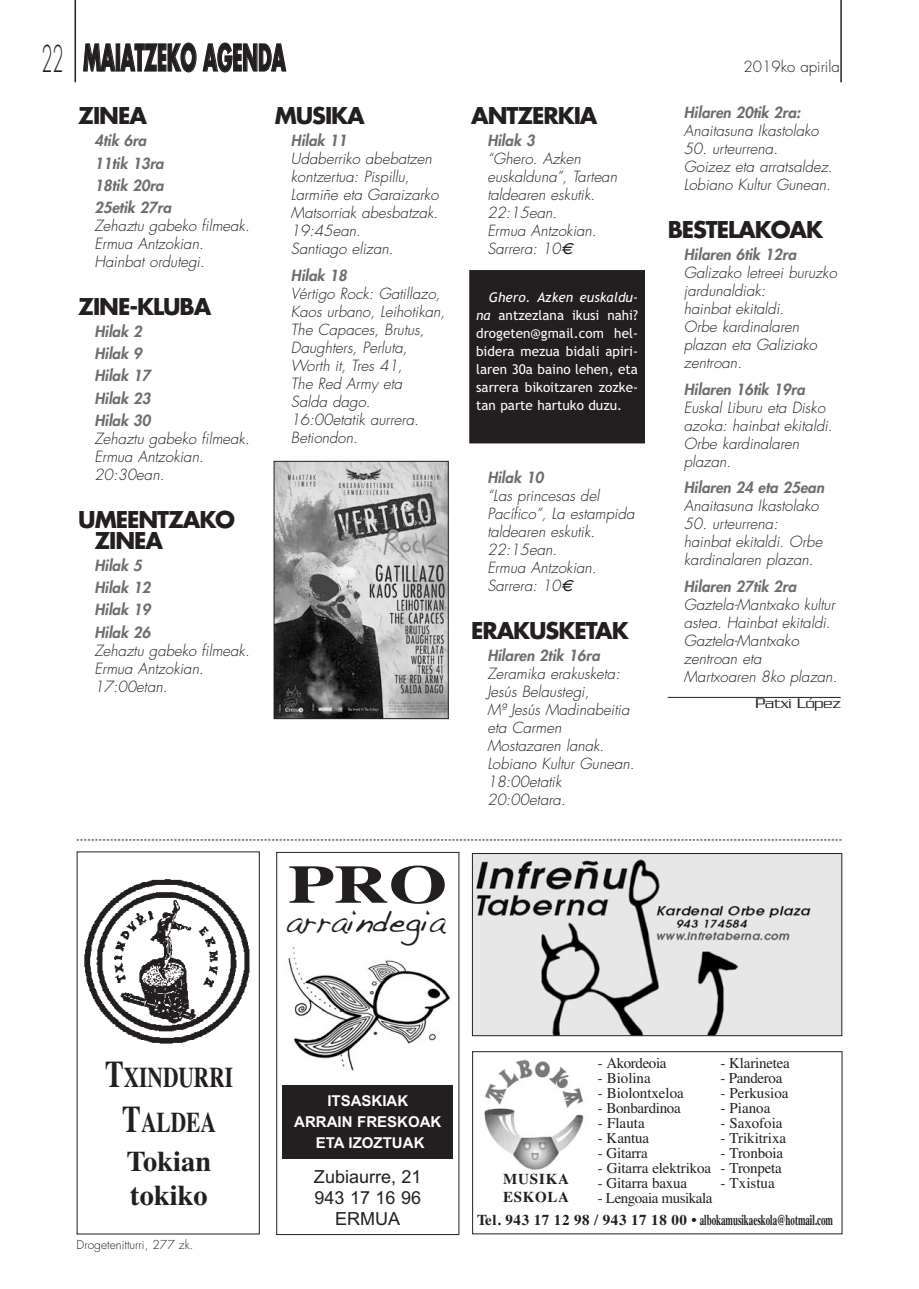
<style>
.page{position:relative;width:919px;height:1289px;background:#fff}
.page>*{position:absolute;margin:0;border:0;box-sizing:border-box;transform-origin:0 0}
.t1{font:700 53.85px "Times";color:#231f20;scale:1.4 1}
.t2{font:700 36px "Futura";color:#231f20;scale:.5 1}
.t3{font:33px "Handwriting Dakota";color:#231f20}
.t4{font:700 28.5px/45px "Times";color:#231f20;text-align:center;scale:.75 1}
.t5{font:700 28.5px/34.2px "Times";color:#231f20}
.t6{font:700 22.5px/21px "Futura";letter-spacing:-.05em;color:#231f20}
.t7{font:18px/21px "Arial";color:#231f20;text-align:center}
.t8{font:italic 300 15px/18px "Futura";color:#231f20}
.t9{font:italic 800 15px/22.2px "Futura";color:#6c6d70}
.t10{font:15px "Times";letter-spacing:-.01em;color:#231f20}
.t11{font:700 15px "Times";letter-spacing:-.005em;color:#231f20}
.t12{font:700 15px/21px "Arial";color:#fff;text-align:center}
.t13{font:15px "Times";letter-spacing:-.03em;color:#231f20}
.t14{font:300 15px "Futura";color:#231f20}
.t15{font:700 15px/18px "Times";letter-spacing:.05em;color:#231f20}
.t16{font:300 15px "Serpentine";color:#231f20}
.t17{font:13.5px/18px "Trebuchet MS";color:#fff;text-align:justify}
.t18{font:300 12px "Futura";color:#231f20}
.s1{font-weight:300}
.s2{font-family:"Euro Quartet";font-weight:400}
.s3{font-style:italic}
.s4{font-size:37.5px}
</style>
<div class="page">
<hr style="left:74px;top:1px;width:2px;height:81px;background:#231f20">
<hr style="left:840px;top:1px;width:1px;height:81px;background:#231f20">
<svg style="left:77px;top:839px;width:764px;height:1px"></svg>
<img style="left:84px;top:879px;width:166px;height:165px">
<div style="left:77px;top:851px;width:183px;height:383px;border:1px solid #231f20"></div>
<img style="left:484px;top:1059px;width:100px;height:111px">
<div style="left:472px;top:1051px;width:370px;height:183px;border:1px solid #231f20"></div>
<img style="left:288px;top:947px;width:162px;height:124px">
<div style="left:276px;top:852px;width:183px;height:382px;border:1px solid #231f20"></div>
<div style="left:283px;top:1085px;width:170px;height:74px;background:#231f20"></div>
<img style="left:474px;top:855px;width:366px;height:179px">
<div style="left:472px;top:853px;width:370px;height:183px;border:1px solid #231f20"></div>
<hr style="left:667px;top:697px;width:173px;height:1px;background:#231f20">
<img style="left:276px;top:463px;width:170px;height:254px">
<div style="left:274px;top:461px;width:174px;height:258px;border:1px solid #231f20"></div>
<div style="left:470px;top:271px;width:174px;height:171px;background:#231f20"></div>
<div style="left:469px;top:270px;width:175px;height:173px;border:1px solid #231f20"></div>
<h2 class="t2" style="left:41px;top:41px;width:490px"><span class="s1">22</span> MAIATZEKO AGENDA</h2>
<h3 class="t6" style="left:78px;top:107px;width:70px">ZINEA</h3>
<p class="t9" style="left:94px;top:130px;width:81px">4tik 6ra<br>11tik 13ra<br>18tik 20ra<br>25etik 27ra</p>
<p class="t8" style="left:94px;top:218px;width:159px">Zehaztu gabeko filmeak.<br>Ermua Antzokian.<br>Hainbat ordutegi.</p>
<h3 class="t6" style="left:78px;top:298px;width:134px">ZINE-KLUBA</h3>
<p class="t9" style="left:94px;top:321px;width:60px">Hilak 2<br>Hilak 9<br>Hilak 17<br>Hilak 23<br>Hilak 30</p>
<p class="t8" style="left:94px;top:430px;width:159px">Zehaztu gabeko filmeak.<br>Ermua Antzokian.<br>20:30ean.</p>
<h3 class="t6" style="left:94px;top:510px;width:142px;text-indent:-16px">UMEENTZAKO<br>ZINEA</h3>
<p class="t9" style="left:94px;top:554px;width:60px">Hilak 5<br>Hilak 12<br>Hilak 19<br>Hilak 26</p>
<p class="t8" style="left:94px;top:642px;width:159px">Zehaztu gabeko filmeak.<br>Ermua Antzokian.<br>17:00etan.</p>
<h3 class="t6" style="left:275px;top:107px;width:91px">MUSIKA</h3>
<p class="t9" style="left:291px;top:130px;width:60px">Hilak 11</p>
<p class="t8" style="left:291px;top:151px;width:152px">Udaberriko abebatzen kontzertua: Pispillu,<br>Larmiñe eta Garaizarko<br>Matsorriak abesbatzak.<br>19:45ean.<br>Santiago elizan.</p>
<p class="t9" style="left:291px;top:265px;width:60px">Hilak 18</p>
<p class="t8" style="left:291px;top:285px;width:158px">Vértigo Rock: Gatillazo,<br>Kaos urbano, Leihotikan,<br>The Capaces, Brutus,<br>Daughters, Perluta,<br>Worth it, Tres 41,<br>The Red Army eta<br>Salda dago.<br>16:00etatik aurrera.<br>Betiondon.</p>
<h1 class="t1" style="left:288px;top:866px;width:115px">PRO</h1>
<h3 class="t3" style="left:286px;top:910px;width:160px">arraindegia</h3>
<h3 class="t6" style="left:471px;top:107px;width:128px">ANTZERKIA</h3>
<p class="t9" style="left:487px;top:130px;width:51px">Hilak 3</p>
<p class="t8" style="left:487px;top:151px;width:134px">“Ghero. Azken euskalduna”, Tartean taldearen eskutik.<br>22:15ean.<br>Ermua Antzokian.<br>Sarrera: 10<span class="s2">¤</span></p>
<p class="t17" style="left:476px;top:289px;width:163px;text-indent:13px"><span class="s3">Ghero. Azken euskaldu&shy;na</span> antzezlana ikusi nahi? drogeten@gmail.com hel&shy;bidera mezua bidali apiri&shy;laren 30a baino lehen, eta sarrera bikoitzaren zozke&shy;tan parte hartuko duzu.</p>
<p class="t9" style="left:487px;top:467px;width:60px">Hilak 10</p>
<p class="t8" style="left:487px;top:488px;width:151px">“Las princesas del<br>Pacífico”, La estampida taldearen eskutik.<br>22:15ean.<br>Ermua Antzokian.<br>Sarrera: 10<span class="s2">¤</span></p>
<h3 class="t6" style="left:471px;top:622px;width:159px">ERAKUSKETAK</h3>
<p class="t9" style="left:487px;top:645px;width:117px">Hilaren 2tik 16ra</p>
<p class="t8" style="left:487px;top:665px;width:151px">Zeramika erakusketa:<br>Jesús Belaustegi,<br>Mª Jesús Madinabeitia eta Carmen<br>Mostazaren lanak.<br>Lobiano Kultur Gunean.<br>18:00etatik<br>20:00etara.</p>
<p class="t14" style="left:743px;top:59px;width:98px">2019ko apirila</p>
<p class="t9" style="left:683px;top:102px;width:121px">Hilaren 20tik 2ra:</p>
<p class="t8" style="left:683px;top:123px;width:139px">Anaitasuna Ikastolako</p>
<p class="t8" style="left:683px;top:141px;width:153px">50. urteurrena.<br>Goizez eta arratsaldez.<br>Lobiano Kultur Gunean.</p>
<h3 class="t6" style="left:667px;top:221px;width:157px">BESTELAKOAK</h3>
<p class="t9" style="left:683px;top:244px;width:117px">Hilaren 6tik 12ra</p>
<p class="t8" style="left:683px;top:264px;width:157px">Galizako letreei buruzko jardunaldiak:<br>hainbat ekitaldi.<br>Orbe kardinalaren plazan eta Galiziako zentroan.</p>
<p class="t9" style="left:683px;top:378px;width:125px">Hilaren 16tik 19ra</p>
<p class="t8" style="left:683px;top:399px;width:153px">Euskal Liburu eta Disko azoka: hainbat ekitaldi.<br>Orbe kardinalaren plazan.</p>
<p class="t9" style="left:683px;top:477px;width:144px">Hilaren 24 eta 25ean</p>
<p class="t8" style="left:683px;top:497px;width:139px">Anaitasuna Ikastolako</p>
<p class="t8" style="left:683px;top:515px;width:142px">50. urteurrena: hainbat ekitaldi. Orbe kardinalaren plazan.</p>
<p class="t9" style="left:683px;top:575px;width:117px">Hilaren 27tik 2ra</p>
<p class="t8" style="left:683px;top:596px;width:157px">Gaztela-Mantxako kultur astea. Hainbat ekitaldi.<br>Gaztela-Mantxako zentroan eta<br>Martxoaren 8ko plazan.</p>
<p class="t16" style="left:755px;top:698px;width:87px">Patxi López</p>
<h3 class="t4" style="left:105px;top:1057px;width:172px"><span class="s4">T</span>XINDURRI<br><span class="s4">T</span>ALDEA</h3>
<h3 class="t5" style="left:127px;top:1146px;width:86px">Tokian tokiko</h3>
<p class="t18" style="left:77px;top:1238px;width:118px">Drogetenitturri, 277 zk.</p>
<p class="t12" style="left:294px;top:1091px;width:149px">ITSASKIAK<br>ARRAIN FRESKOAK<br>ETA IZOZTUAK</p>
<p class="t7" style="left:314px;top:1168px;width:109px">Zubiaurre, 21<br>943 17 16 96<br>ERMUA</p>
<p class="t10" style="left:720px;top:1057px;width:71px">- Klarinetea</p>
<p class="t10" style="left:720px;top:1072px;width:63px">- Panderoa</p>
<p class="t10" style="left:720px;top:1087px;width:69px">- Perkusioa</p>
<p class="t10" style="left:720px;top:1102px;width:51px">- Pianoa</p>
<p class="t10" style="left:720px;top:1117px;width:63px">- Saxofoia</p>
<p class="t10" style="left:720px;top:1132px;width:67px">- Trikitrixa</p>
<p class="t10" style="left:720px;top:1147px;width:64px">- Tronboia</p>
<p class="t10" style="left:720px;top:1162px;width:63px">- Tronpeta</p>
<p class="t10" style="left:720px;top:1177px;width:56px">- Txistua</p>
<p class="t11" style="left:477px;top:1214px;width:357px">Tel. 943 17 12 98 / 943 17 18 00 • albokamusikaeskola@hotmail.com</p>
<p class="t13" style="left:597px;top:1057px;width:70px">- Akordeoia</p>
<p class="t10" style="left:597px;top:1072px;width:54px">- Biolina</p>
<p class="t10" style="left:597px;top:1087px;width:87px">- Biolontxeloa</p>
<p class="t10" style="left:597px;top:1102px;width:84px">- Bonbardinoa</p>
<p class="t10" style="left:597px;top:1117px;width:48px">- Flauta</p>
<p class="t10" style="left:597px;top:1132px;width:53px">- Kantua</p>
<p class="t10" style="left:597px;top:1147px;width:51px">- Gitarra</p>
<p class="t10" style="left:597px;top:1162px;width:115px">- Gitarra elektrikoa</p>
<p class="t10" style="left:597px;top:1177px;width:91px">- Gitarra baxua</p>
<p class="t13" style="left:597px;top:1192px;width:116px">- Lengoaia musikala</p>
<p class="t15" style="left:503px;top:1170px;width:67px">MUSIKA<br>ESKOLA</p>
</div>
